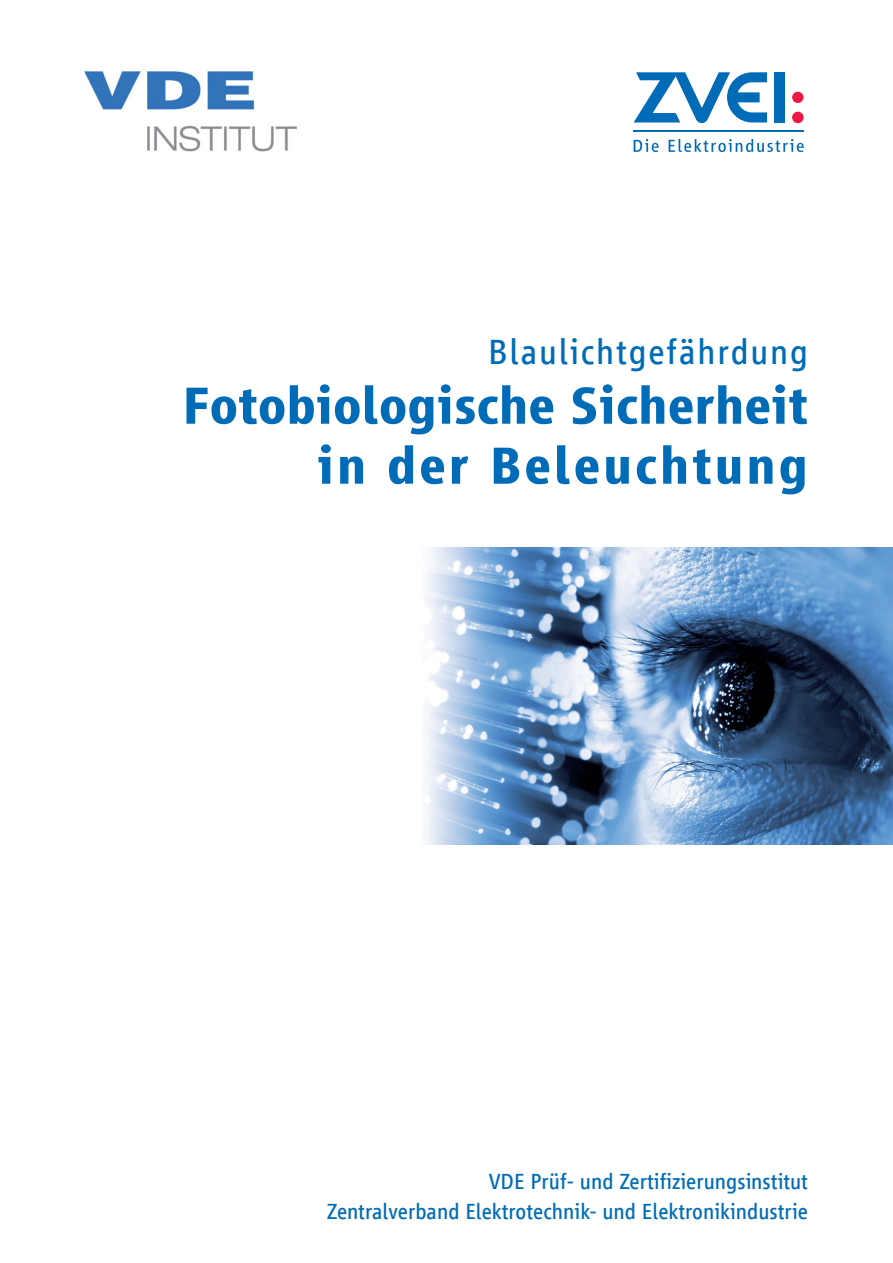
<style>
.page{position:relative;width:893px;height:1263px;background:#fff}
.page>*{position:absolute;margin:0;border:0;box-sizing:border-box;transform-origin:0 0}
.t1{font:700 54px/60px "Vialog LT Com";color:#006cb7;text-align:right}
.t2{font:36px "Vialog LT Com";letter-spacing:.05em;color:#006cb7}
.t3{font:22.5px/30px "Vialog LT Com";color:#006cb7;text-align:right}
</style>
<div class="page">
<svg style="left:634px;top:72px;width:133px;height:51px"></svg>
<div style="left:775px;top:72px;width:10px;height:51px;background:#006cb7"></div>
<div style="left:792px;top:92px;width:11px;height:11px;background:#ed1845;border-radius:50%"></div>
<div style="left:792px;top:112px;width:12px;height:11px;background:#ed1845;border-radius:50%"></div>
<hr style="left:634px;top:130px;width:170px;height:2px;background:#006cb7">
<svg style="left:634px;top:139px;width:25px;height:13px"></svg>
<svg style="left:669px;top:139px;width:135px;height:13px"></svg>
<img style="left:424px;top:547px;width:469px;height:298px">
<img style="left:85px;top:71px;width:212px;height:81px">
<h2 class="t2" style="left:488px;top:332px;width:321px">Blaulichtgefährdung</h2>
<h1 class="t1" style="left:182px;top:376px;width:627px">Fotobiologische Sicherheit in der Beleuchtung</h1>
<p class="t3" style="left:327px;top:1167px;width:483px">VDE Prüf- und Zertifizierungsinstitut<br>Zentralverband Elektrotechnik- und Elektronikindustrie</p>
</div>
